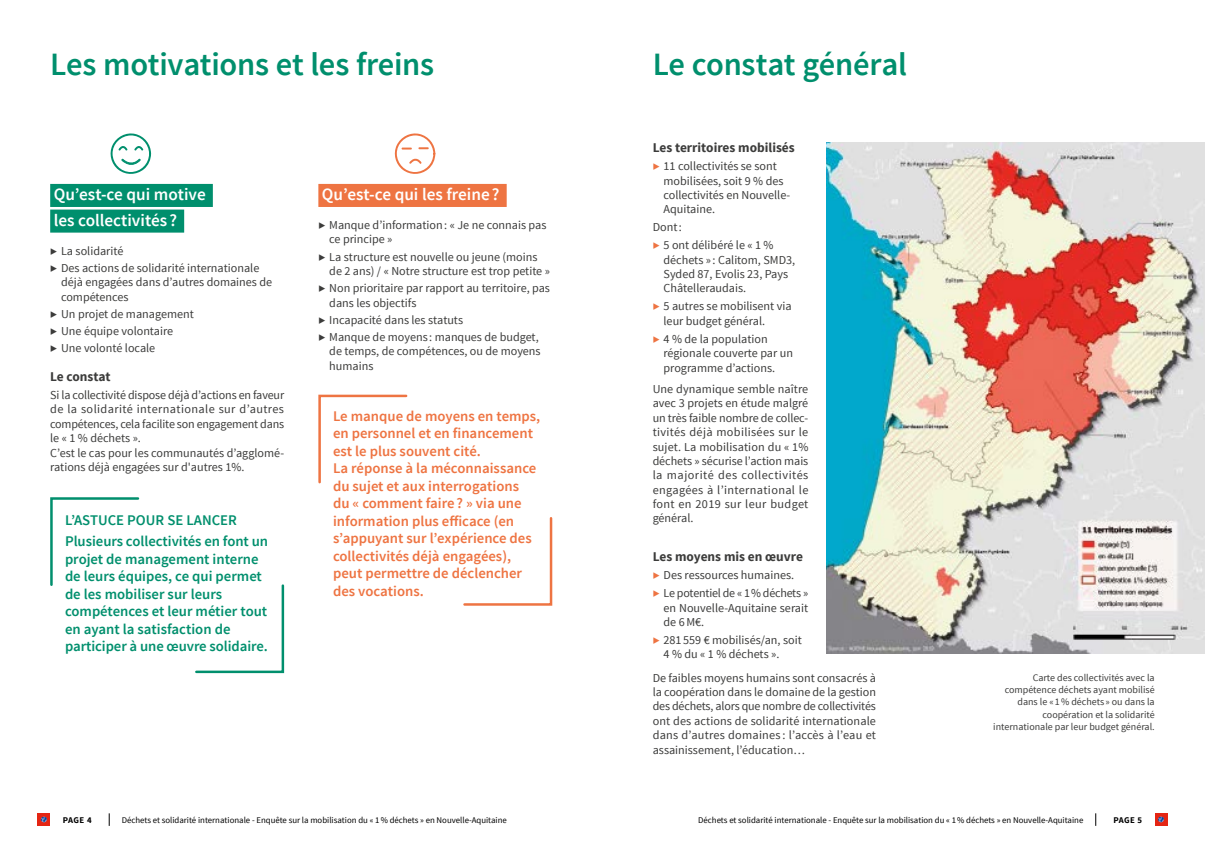
<style>
.page{position:relative;width:1205px;height:851px;background:#fff}
.page>*{position:absolute;margin:0;border:0;box-sizing:border-box;transform-origin:0 0}
.t1{font:600 32.5px "Source Sans Pro";letter-spacing:-.01em;color:#008f6d}
.t2{font:600 17.25px/25.6px "Source Sans Pro";color:#fff}
.t3{font:600 14.75px/17.5px "Source Sans Pro";color:#ee7442}
.t4{font:600 14.75px/17.5px "Source Sans Pro";color:#008f6d}
.t5{font:700 13.38px "Source Sans Pro";color:#3c3c3b}
.t6{font:12.12px/14.4px "Source Sans Pro";color:#3c3c3b}
.t7{font:10px/12px "Source Sans Pro";color:#3c3c3b;text-align:right}
.t8{font:8.75px "Source Sans Pro";color:#000}
.t9{font:700 8.75px "Source Sans Pro";letter-spacing:.04em;color:#000}
.s1{color:#ee7442}
</style>
<div class="page">
<svg style="left:1095px;top:813px;width:1px;height:12px"></svg>
<div style="left:1154px;top:813px;width:13px;height:12px;background:#e42513"></div>
<svg style="left:1158px;top:816px;width:6px;height:6px"></svg>
<svg style="left:109px;top:813px;width:1px;height:12px"></svg>
<div style="left:38px;top:813px;width:12px;height:12px;background:#e42513"></div>
<svg style="left:41px;top:816px;width:6px;height:6px"></svg>
<div style="left:50px;top:184px;width:163px;height:23px;background:#008f6d"></div>
<div style="left:50px;top:209px;width:134px;height:23px;background:#008f6d"></div>
<div style="left:318px;top:184px;width:189px;height:23px;background:#ee7442"></div>
<img style="left:826px;top:142px;width:379px;height:512px">
<svg style="left:110px;top:133px;width:41px;height:41px"></svg>
<svg style="left:394px;top:133px;width:41px;height:41px"></svg>
<svg style="left:50px;top:497px;width:90px;height:89px"></svg>
<svg style="left:195px;top:584px;width:90px;height:90px"></svg>
<svg style="left:463px;top:517px;width:90px;height:89px"></svg>
<svg style="left:318px;top:394px;width:90px;height:90px"></svg>
<h1 class="t1" style="left:50px;top:43px;width:385px">Les motivations et les freins</h1>
<h1 class="t1" style="left:653px;top:43px;width:256px">Le constat général</h1>
<h2 class="t2" style="left:54px;top:182px;width:154px">Qu’est-ce qui motive les collectivités ?</h2>
<p class="t6" style="left:50px;top:242px;width:211px;line-height:17.2px">▶ La solidarité<br>▶ Des actions de solidarité internationale</p>
<p class="t6" style="left:61px;top:275px;width:213px">déjà engagées dans d’autres domaines de compétences</p>
<p class="t6" style="left:50px;top:305px;width:145px;line-height:17.2px">▶ Un projet de management ▶ Une équipe volontaire<br>▶ Une volonté locale</p>
<p class="t5" style="left:50px;top:368px;width:62px">Le constat</p>
<p class="t6" style="left:50px;top:388px;width:235px">Si la collectivité dispose déjà d’actions en faveur de la solidarité internationale sur d’autres compétences, cela facilite son engagement dans le « 1 % déchets ».<br>C’est le cas pour les communautés d’agglomé&shy;rations déjà engagées sur d'autres 1%.</p>
<p class="t4" style="left:65px;top:510px;width:205px;line-height:21px">L’ASTUCE POUR SE LANCER<br>Plusieurs collectivités en font un</p>
<p class="t4" style="left:65px;top:550px;width:204px">projet de management interne de leurs équipes, ce qui permet de les mobiliser sur leurs compétences et leur métier tout en ayant la satisfaction de participer à une œuvre solidaire.</p>
<h2 class="t2" style="left:322px;top:182px;width:179px">Qu’est-ce qui les freine?</h2>
<p class="t6" style="left:329px;top:218px;width:219px;text-indent:-11px">▶ Manque d’information: « Je ne connais pas ce principe »</p>
<p class="t6" style="left:329px;top:249px;width:222px;text-indent:-11px">▶ La structure est nouvelle ou jeune (moins de 2 ans) / « Notre structure est trop petite »</p>
<p class="t6" style="left:329px;top:281px;width:222px;text-indent:-11px">▶ Non prioritaire par rapport au territoire, pas dans les objectifs</p>
<p class="t6" style="left:318px;top:311px;width:222px;line-height:17.2px">▶ Incapacité dans les statuts<br>▶ Manque de moyens : manques de budget,</p>
<p class="t6" style="left:329px;top:344px;width:213px">de temps, de compétences, ou de moyens humains</p>
<p class="t3" style="left:333px;top:407px;width:209px">Le manque de moyens en temps, en personnel et en financement est le plus souvent cité.<br>La réponse à la méconnaissance du sujet et aux interrogations<br>du « comment faire? » via une information plus efficace (en s’appuyant sur l’expérience des collectivités déjà engagées), peut permettre de déclencher des vocations.</p>
<p class="t5" style="left:653px;top:139px;width:144px">Les territoires mobilisés</p>
<p class="t6" style="left:663px;top:159px;width:128px;text-indent:-11px"><span class="s1">▶</span> 11 collectivités se sont mobilisées, soit 9 % des collectivités en Nouvelle-<br>Aquitaine.</p>
<p class="t6" style="left:653px;top:218px;width:122px;line-height:17.9px">Dont:<br><span class="s1">▶</span> 5 ont délibéré le « 1 %</p>
<p class="t6" style="left:663px;top:253px;width:133px">déchets » : Calitom, SMD3,<br>Syded 87, Evolis 23, Pays<br>Châtelleraudais.</p>
<p class="t6" style="left:663px;top:299px;width:130px;text-indent:-11px"><span class="s1">▶</span> 5 autres se mobilisent via leur budget général.</p>
<p class="t6" style="left:663px;top:332px;width:131px;text-indent:-11px"><span class="s1">▶</span> 4 % de la population régionale couverte par un programme d’actions.</p>
<p class="t6" style="left:653px;top:382px;width:157px;text-align:justify">Une dynamique semble naître avec 3 projets en étude malgré un très faible nombre de collec&shy;tivités déjà mobilisées sur le sujet. La mobilisation du « 1% déchets » sécurise l’action mais la majorité des collectivités engagées à l’international le font en 2019 sur leur budget général.</p>
<p class="t5" style="left:653px;top:548px;width:152px">Les moyens mis en œuvre</p>
<p class="t6" style="left:653px;top:566px;width:157px;line-height:17.9px"><span class="s1">▶</span> Des ressources humaines.<br><span class="s1">▶</span> Le potentiel de « 1% déchets »</p>
<p class="t6" style="left:663px;top:600px;width:146px">en Nouvelle-Aquitaine serait de 6M€.</p>
<p class="t6" style="left:663px;top:633px;width:140px;text-indent:-11px"><span class="s1">▶</span> 281 559 € mobilisés/an, soit<br>4 % du « 1 % déchets ».</p>
<p class="t6" style="left:653px;top:670px;width:225px;text-align:justify">De faibles moyens humains sont consacrés à la coopération dans le domaine de la gestion des déchets, alors que nombre de collectivités ont des actions de solidarité internationale dans d’autres domaines : l’accès à l’eau et assainissement, l’éducation…</p>
<p class="t7" style="left:993px;top:672px;width:163px">Carte des collectivités avec la compétence déchets ayant mobilisé dans le « 1% déchets » ou dans la coopération et la solidarité internationale par leur budget général.</p>
<p class="t9" style="left:63px;top:814px;width:30px">PAGE 4</p>
<p class="t8" style="left:122px;top:814px;width:386px">Déchets et solidarité internationale - Enquête sur la mobilisation du « 1% déchets » en Nouvelle-Aquitaine</p>
<p class="t8" style="left:698px;top:814px;width:386px">Déchets et solidarité internationale - Enquête sur la mobilisation du « 1% déchets » en Nouvelle-Aquitaine</p>
<p class="t9" style="left:1113px;top:814px;width:30px">PAGE 5</p>
</div>
